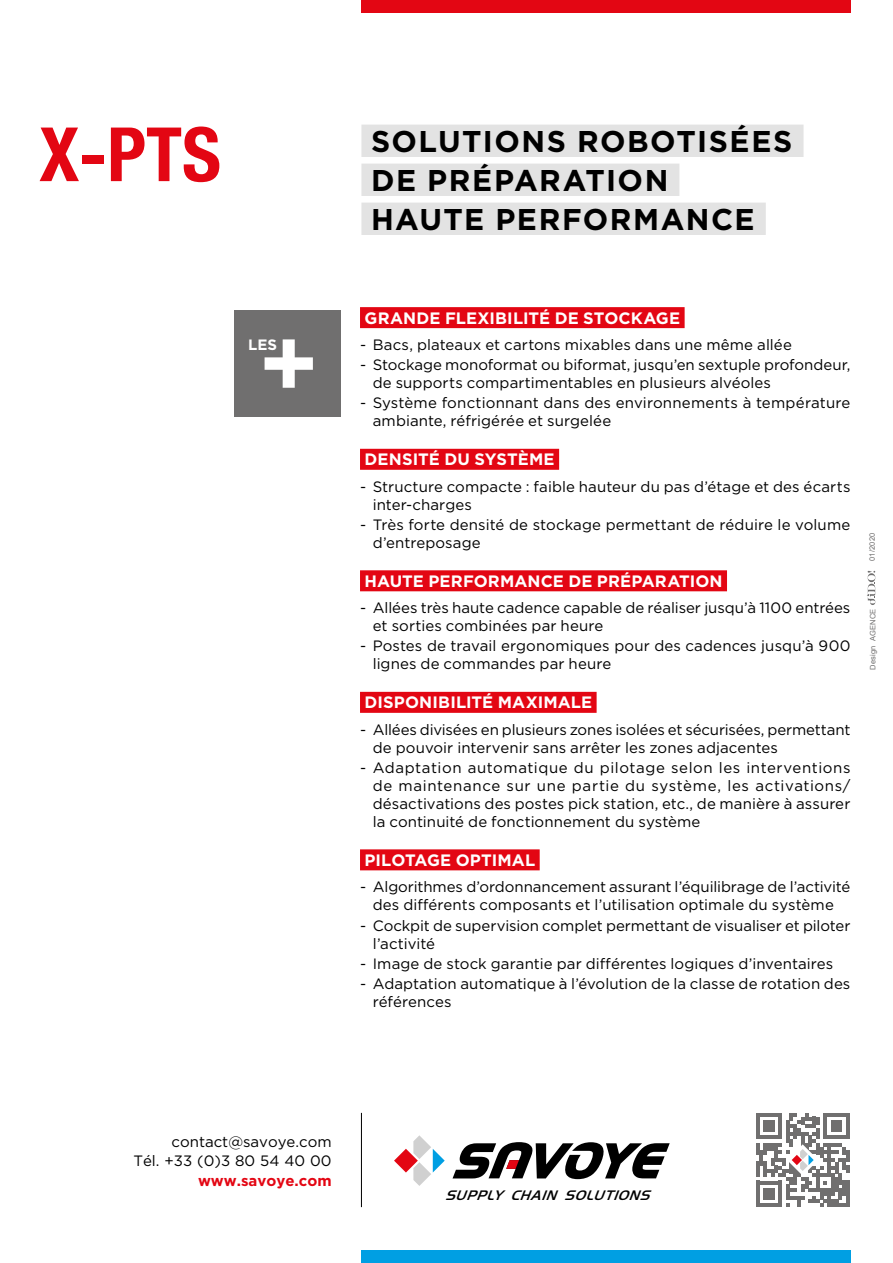
<style>
.page{position:relative;width:893px;height:1263px;background:#fff}
.page>*{position:absolute;margin:0;border:0;box-sizing:border-box;transform-origin:0 0}
.t1{font:700 condensed 75px "Helvetica Neue LT Std";color:#e30613}
.t2{font:700 30px/39px "Gotham";letter-spacing:.05em;color:#000}
.t3{font:700 16.5px "Gotham";letter-spacing:.005em;color:#fff}
.t4{font:15px/18px "Gotham";color:#000}
.t5{font:700 15px "Gotham";color:#e30613}
.t6{font:700 15px "Gotham";color:#fff}
.t7{font:italic 500 14.4px "Handel Got D";color:#000}
.t8{font:7.5px "Arial";letter-spacing:.025em;color:#706f6f}
</style>
<div class="page">
<div style="left:234px;top:310px;width:106px;height:107px;background:#706f6f"></div>
<svg style="left:265px;top:339px;width:48px;height:49px"></svg>
<div style="left:360px;top:307px;width:325px;height:21px;background:#e30613"></div>
<div style="left:360px;top:449px;width:199px;height:21px;background:#e30613"></div>
<div style="left:360px;top:570px;width:367px;height:21px;background:#e30613"></div>
<div style="left:360px;top:692px;width:237px;height:21px;background:#e30613"></div>
<div style="left:360px;top:849px;width:180px;height:21px;background:#e30613"></div>
<svg style="left:867px;top:571px;width:8px;height:34px"></svg>
<div style="left:361px;top:0;width:489px;height:13px;background:#e30613"></div>
<div style="left:361px;top:1250px;width:489px;height:13px;background:#009fe3"></div>
<svg style="left:453px;top:1142px;width:217px;height:37px"></svg>
<svg style="left:394px;top:1135px;width:51px;height:51px"></svg>
<svg style="left:756px;top:1113px;width:94px;height:94px"></svg>
<hr style="left:361px;top:1113px;width:1px;height:94px;background:#000">
<div style="left:361px;top:125px;width:442px;height:32px;background:#e3e3e3"></div>
<div style="left:361px;top:164px;width:318px;height:32px;background:#e3e3e3"></div>
<div style="left:361px;top:203px;width:405px;height:32px;background:#e3e3e3"></div>
<h1 class="t1" style="left:39px;top:109px;width:183px">X-PTS</h1>
<p class="t6" style="left:248px;top:335px;width:30px">LES</p>
<h2 class="t2" style="left:371px;top:121px;width:423px">SOLUTIONS ROBOTISÉES<br>DE PRÉPARATION<br>HAUTE PERFORMANCE</h2>
<p class="t3" style="left:364px;top:307px;width:317px">GRANDE FLEXIBILITÉ DE STOCKAGE</p>
<p class="t4" style="left:360px;top:335px;width:433px">- Bacs, plateaux et cartons mixables dans une même allée</p>
<p class="t4" style="left:373px;top:356px;width:479px;text-indent:-13px">- Stockage monoformat ou biformat, jusqu’en sextuple profondeur, de supports compartimentables en plusieurs alvéoles</p>
<p class="t4" style="left:373px;top:394px;width:479px;text-indent:-13px">- Système fonctionnant dans des environnements à température ambiante, réfrigérée et surgelée</p>
<p class="t3" style="left:364px;top:448px;width:192px">DENSITÉ DU SYSTÈME</p>
<p class="t4" style="left:373px;top:477px;width:479px;text-indent:-13px">- Structure compacte : faible hauteur du pas d’étage et des écarts inter-charges</p>
<p class="t4" style="left:373px;top:515px;width:479px;text-indent:-13px">- Très forte densité de stockage permettant de réduire le volume d’entreposage</p>
<p class="t3" style="left:364px;top:570px;width:360px">HAUTE PERFORMANCE DE PRÉPARATION</p>
<p class="t4" style="left:373px;top:599px;width:479px;text-indent:-13px">- Allées très haute cadence capable de réaliser jusqu’à 1100 entrées et sorties combinées par heure</p>
<p class="t4" style="left:373px;top:637px;width:479px;text-indent:-13px">- Postes de travail ergonomiques pour des cadences jusqu’à 900 lignes de commandes par heure</p>
<p class="t3" style="left:364px;top:691px;width:229px">DISPONIBILITÉ MAXIMALE</p>
<p class="t4" style="left:373px;top:720px;width:479px;text-indent:-13px">- Allées divisées en plusieurs zones isolées et sécurisées, permettant de pouvoir intervenir sans arrêter les zones adjacentes</p>
<p class="t4" style="left:373px;top:758px;width:479px;text-align:justify;text-indent:-13px">- Adaptation automatique du pilotage selon les interventions de maintenance sur une partie du système, les activations/ désactivations des postes pick station, etc., de manière à assurer la continuité de fonctionnement du système</p>
<p class="t3" style="left:364px;top:849px;width:172px">PILOTAGE OPTIMAL</p>
<p class="t4" style="left:360px;top:878px;width:492px;text-align:center">- Algorithmes d’ordonnancement assurant l’équilibrage de l’activité des différents composants et l’utilisation optimale du système</p>
<p class="t4" style="left:373px;top:916px;width:479px;text-indent:-13px">- Cockpit de supervision complet permettant de visualiser et piloter l’activité</p>
<p class="t4" style="left:360px;top:954px;width:475px">- Image de stock garantie par différentes logiques d’inventaires</p>
<p class="t4" style="left:373px;top:974px;width:479px;text-indent:-13px">- Adaptation automatique à l’évolution de la classe de rotation des références</p>
<p class="t8" style="left:867px;top:561px;width:30px;rotate:-90deg">01/2020</p>
<p class="t8" style="left:868px;top:670px;width:63px;rotate:-90deg">Design AGENCE</p>
<p class="t4" style="left:133px;top:1131px;width:200px;line-height:19.5px;text-align:right">contact@savoye.com<br>Tél. +33 (0)3 80 54 40 00</p>
<p class="t5" style="left:198px;top:1170px;width:135px">www.savoye.com</p>
<p class="t7" style="left:445px;top:1187px;width:212px">SUPPLY CHAIN SOLUTIONS</p>
</div>
